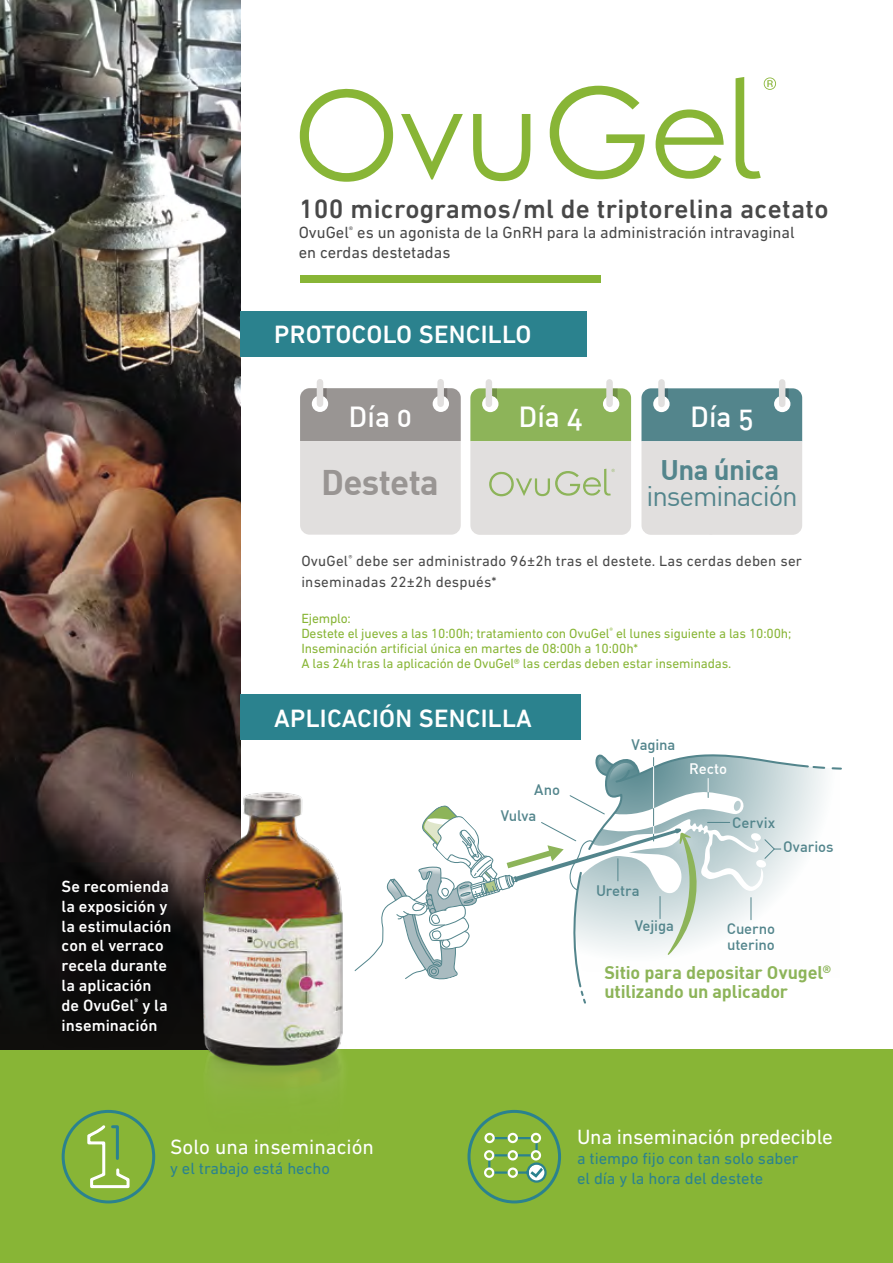
<style>
.page{position:relative;width:893px;height:1263px;background:#fff}
.page>*{position:absolute;margin:0;border:0;box-sizing:border-box;transform-origin:0 0}
.t1{font:700 34.95px "DIN";letter-spacing:-.02em;color:#999593}
.t2{font:28.35px "DIN Medium Alternate";color:#fff}
.t3{font:27.75px "DIN";letter-spacing:-.04em;color:#53858c}
.t4{font:700 27.75px "DIN";letter-spacing:-.02em;color:#53858c}
.t5{font:500 27px "DIN Next LT Pro";letter-spacing:.01em;color:#484848}
.t6{font:500 25.5px "DIN Next LT Pro";letter-spacing:.01em;color:#fff}
.t7{font:21px "DIN Next LT Pro";letter-spacing:-.01em;color:#fff}
.t8{font:700 18px/18.9px "DIN";letter-spacing:-.01em;color:#8db459}
.t9{font:500 16.5px/19.8px "DIN Next LT Pro";color:#fff}
.t10{font:16.5px/19.8px "DIN Next LT Pro";color:#484848}
.t11{font:16.5px/19.8px "DIN Next LT Pro";color:#2b828e}
.t12{font:15px/21px "DIN Next LT Pro";letter-spacing:.015em;color:#484848}
.t13{font:500 14.85px/15.8px "DIN";letter-spacing:-.01em;color:#53858c}
.t14{font:500 14.85px "DIN";letter-spacing:-.01em;color:#fff}
.t15{font:13.5px/15px "DIN Next LT Pro";letter-spacing:-.01em;color:#88b536}
</style>
<div class="page">
<svg style="left:370px;top:754px;width:472px;height:250px"></svg>
<div style="left:0;top:1049px;width:893px;height:214px;background:#88b536"></div>
<img style="left:0;top:0;width:240px;height:1038px">
<svg style="left:300px;top:388px;width:161px;height:147px;background:#c9c6c5"></svg>
<div style="left:317px;top:382px;width:6px;height:22px;background:#e1dfde"></div>
<div style="left:437px;top:382px;width:7px;height:22px;background:#e1dfde"></div>
<div style="left:486px;top:382px;width:6px;height:22px;background:#e1dfde"></div>
<div style="left:606px;top:382px;width:7px;height:22px;background:#e1dfde"></div>
<svg style="left:641px;top:388px;width:161px;height:147px;background:#b1c1c2"></svg>
<div style="left:708px;top:510px;width:6px;height:21px;background:#e1dfde"></div>
<svg style="left:470px;top:388px;width:161px;height:147px;background:#c3cfae"></svg>
<div style="left:658px;top:382px;width:7px;height:22px;background:#e1dfde"></div>
<div style="left:779px;top:382px;width:6px;height:22px;background:#e1dfde"></div>
<div style="left:240px;top:311px;width:347px;height:45px;background:#2b828e"></div>
<div style="left:240px;top:695px;width:340px;height:45px;background:#2b828e"></div>
<svg style="left:44px;top:862px;width:141px;height:186px;background:#0f0d0d"></svg>
<svg style="left:401px;top:114px;width:62px;height:65px"></svg>
<svg style="left:473px;top:114px;width:57px;height:67px"></svg>
<svg style="left:300px;top:88px;width:93px;height:94px"></svg>
<svg style="left:550px;top:77px;width:226px;height:102px"></svg>
<div style="left:300px;top:275px;width:301px;height:7px;background:#88b536"></div>
<svg style="left:87px;top:1125px;width:43px;height:64px"></svg>
<div style="left:62px;top:1110px;width:93px;height:93px;border:3px solid #2b828e;border-radius:50%"></div>
<div style="left:467px;top:1110px;width:94px;height:93px;border:3px solid #2b828e;border-radius:50%"></div>
<div style="left:531px;top:1133px;width:10px;height:10px;border:2px solid #fff;border-radius:50%"></div>
<div style="left:484px;top:1150px;width:10px;height:10px;border:2px solid #fff;border-radius:50%"></div>
<div style="left:484px;top:1167px;width:10px;height:11px;border:2px solid #fff;border-radius:50%"></div>
<div style="left:508px;top:1133px;width:10px;height:10px;border:2px solid #fff;border-radius:50%"></div>
<div style="left:484px;top:1133px;width:11px;height:10px;border:2px solid #fff;border-radius:50%"></div>
<svg style="left:485px;top:1136px;width:62px;height:47px"></svg>
<img style="left:185px;top:782px;width:185px;height:308px">
<h3 class="t5" style="left:299px;top:194px;width:531px">100 microgramos/ml de triptorelina acetato</h3>
<p class="t10" style="left:299px;top:222px;width:497px">OvuGel<sup>®</sup> es un agonista de la GnRH para la administración intravaginal en cerdas destetadas</p>
<h3 class="t6" style="left:274px;top:320px;width:259px">PROTOCOLO SENCILLO</h3>
<h2 class="t2" style="left:349px;top:399px;width:65px">Día 0</h2>
<h1 class="t1" style="left:321px;top:460px;width:119px">Desteta</h1>
<h2 class="t2" style="left:518px;top:399px;width:66px">Día 4</h2>
<h2 class="t2" style="left:690px;top:399px;width:65px">Día 5</h2>
<h3 class="t4" style="left:660px;top:452px;width:120px">Una única</h3>
<h3 class="t3" style="left:647px;top:479px;width:153px">inseminación</h3>
<p class="t12" style="left:301px;top:550px;width:502px">OvuGel<sup>®</sup> debe ser administrado 96±2h tras el destete. Las cerdas deben ser inseminadas 22±2h después*</p>
<p class="t15" style="left:301px;top:610px;width:492px">Ejemplo:<br>Destete el jueves a las 10:00h; tratamiento con OvuGel<sup>®</sup> el lunes siguiente a las 10:00h; Inseminación artificial única en martes de 08:00h a 10:00h*<br>A las 24h tras la aplicación de OvuGel® las cerdas deben estar inseminadas.</p>
<p class="t9" style="left:62px;top:876px;width:111px">Se recomienda la exposición y la estimulación con el verraco recela durante la aplicación de OvuGel<sup>®</sup> y la inseminación</p>
<h3 class="t6" style="left:274px;top:703px;width:259px">APLICACIÓN SENCILLA</h3>
<p class="t13" style="left:534px;top:781px;width:27px">Ano</p>
<p class="t13" style="left:501px;top:808px;width:37px">Vulva</p>
<p class="t13" style="left:632px;top:736px;width:45px">Vagina</p>
<p class="t14" style="left:689px;top:759px;width:39px">Recto</p>
<p class="t13" style="left:596px;top:882px;width:45px">Uretra</p>
<p class="t13" style="left:635px;top:917px;width:41px">Vejiga</p>
<p class="t13" style="left:732px;top:814px;width:45px">Cervix</p>
<p class="t13" style="left:783px;top:838px;width:52px">Ovarios</p>
<p class="t13" style="left:727px;top:921px;width:50px">Cuerno uterino</p>
<h3 class="t8" style="left:604px;top:962px;width:228px">Sitio para depositar Ovugel<sup>® </sup>utilizando un aplicador</h3>
<h3 class="t7" style="left:170px;top:1135px;width:205px">Solo una inseminación</h3>
<p class="t11" style="left:170px;top:1158px;width:161px">y el trabajo está hecho</p>
<h3 class="t7" style="left:577px;top:1125px;width:258px">Una inseminación predecible</h3>
<p class="t11" style="left:577px;top:1148px;width:223px">a tiempo fijo con tan solo saber el día y la hora del destete</p>
</div>
